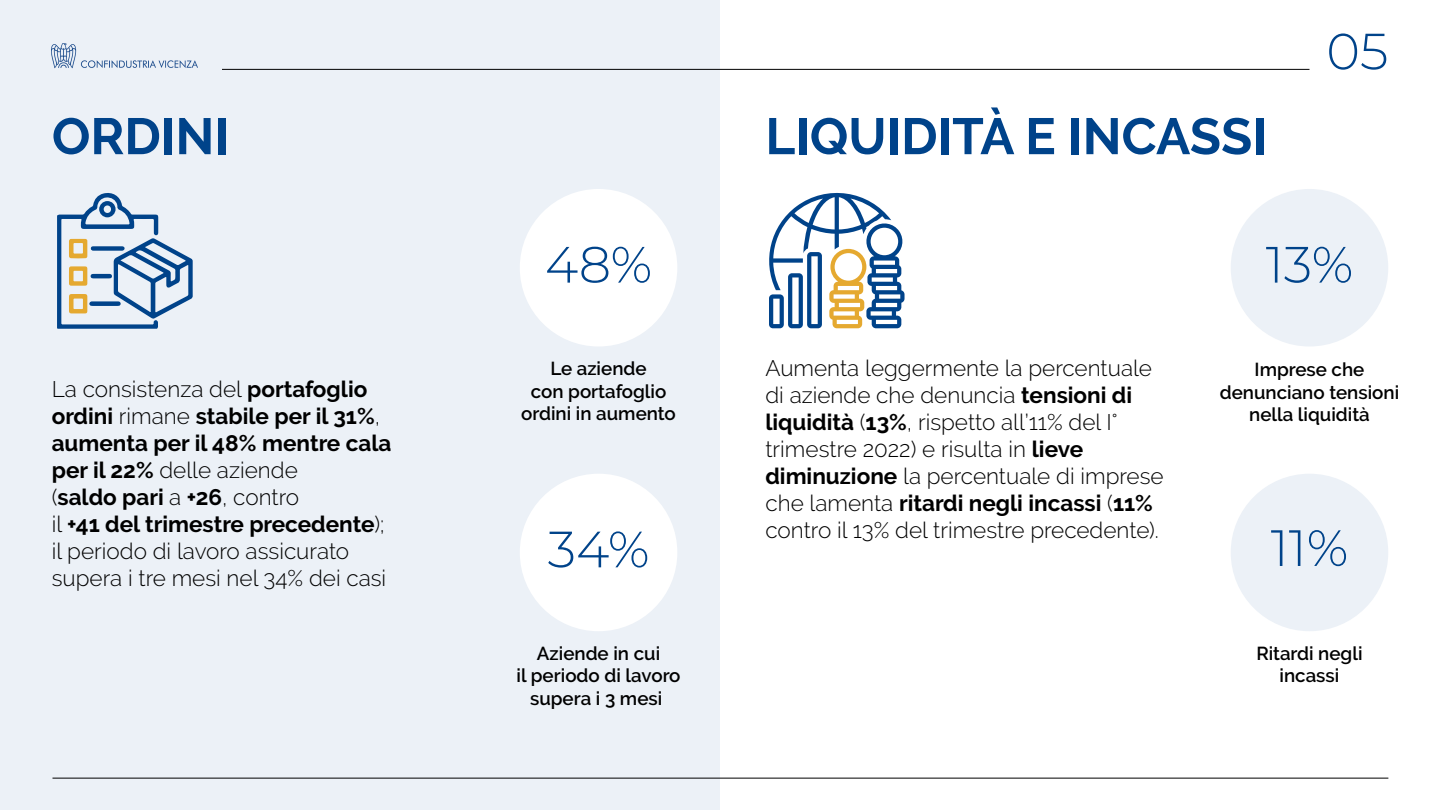
<style>
.page{position:relative;width:1440px;height:810px;background:#fff}
.page>*{position:absolute;margin:0;border:0;box-sizing:border-box;transform-origin:0 0}
.t1{font:700 51px "Raleway";color:#00438a}
.t2{font:300 51px "Montserrat";color:#00438a}
.t3{font:300 22.5px/27px "Raleway";color:#000}
.t4{font:600 18.75px/22.5px "Raleway";color:#000;text-align:center}
.s1{font-weight:700}
</style>
<div class="page">
<div style="left:0;top:0;width:719px;height:810px;background:#ecf1f7"></div>
<hr style="left:222px;top:69px;width:1088px;height:1px;background:#000">
<hr style="left:52px;top:778px;width:1336px;height:1px;background:#000">
<img style="left:52px;top:44px;width:146px;height:25px">
<div style="left:1231px;top:474px;width:157px;height:157px;background:#ecf1f7;border-radius:50%"></div>
<div style="left:1231px;top:189px;width:157px;height:158px;background:#ecf1f7;border-radius:50%"></div>
<div style="left:520px;top:189px;width:157px;height:158px;background:#fff;border-radius:50%"></div>
<div style="left:520px;top:474px;width:157px;height:157px;background:#fff;border-radius:50%"></div>
<svg style="left:57px;top:193px;width:136px;height:136px"></svg>
<svg style="left:769px;top:192px;width:136px;height:136px"></svg>
<h1 class="t1" style="left:52px;top:107px;width:179px">ORDINI</h1>
<h1 class="t1" style="left:765px;top:107px;width:503px">LIQUIDITÀ E INCASSI</h1>
<h1 class="t2" style="left:1326px;top:17px;width:64px">05</h1>
<p class="t3" style="left:52px;top:376px;width:341px">La consistenza del <span class="s1">portafoglio ordini</span> rimane <span class="s1">stabile per il 31%</span>, <span class="s1">aumenta per il 48% mentre cala per il 22%</span> delle aziende<br>(<span class="s1">saldo pari</span> a <span class="s1">+26</span>, contro<br>il <span class="s1">+41 del trimestre precedente</span>); il periodo di lavoro assicurato supera i tre mesi nel 34% dei casi</p>
<h1 class="t2" style="left:545px;top:230px;width:109px">48%</h1>
<p class="t4" style="left:521px;top:357px;width:156px">Le aziende<br>con portafoglio ordini in aumento</p>
<h1 class="t2" style="left:548px;top:515px;width:103px">34%</h1>
<p class="t4" style="left:517px;top:642px;width:165px">Aziende in cui<br>il periodo di lavoro supera i 3 mesi</p>
<p class="t3" style="left:765px;top:355px;width:400px">Aumenta leggermente la percentuale di aziende che denuncia <span class="s1">tensioni di liquidità</span> (<span class="s1">13%</span>, rispetto all’11% del I° trimestre 2022) e risulta in <span class="s1">lieve diminuzione</span> la percentuale di imprese che lamenta <span class="s1">ritardi negli incassi</span> (<span class="s1">11% </span>contro il 13% del trimestre precedente).</p>
<h1 class="t2" style="left:1266px;top:230px;width:89px">13%</h1>
<p class="t4" style="left:1220px;top:358px;width:181px">Imprese che denunciano tensioni nella liquidità</p>
<h1 class="t2" style="left:1271px;top:513px;width:79px">11%</h1>
<p class="t4" style="left:1256px;top:642px;width:108px">Ritardi negli incassi</p>
</div>
